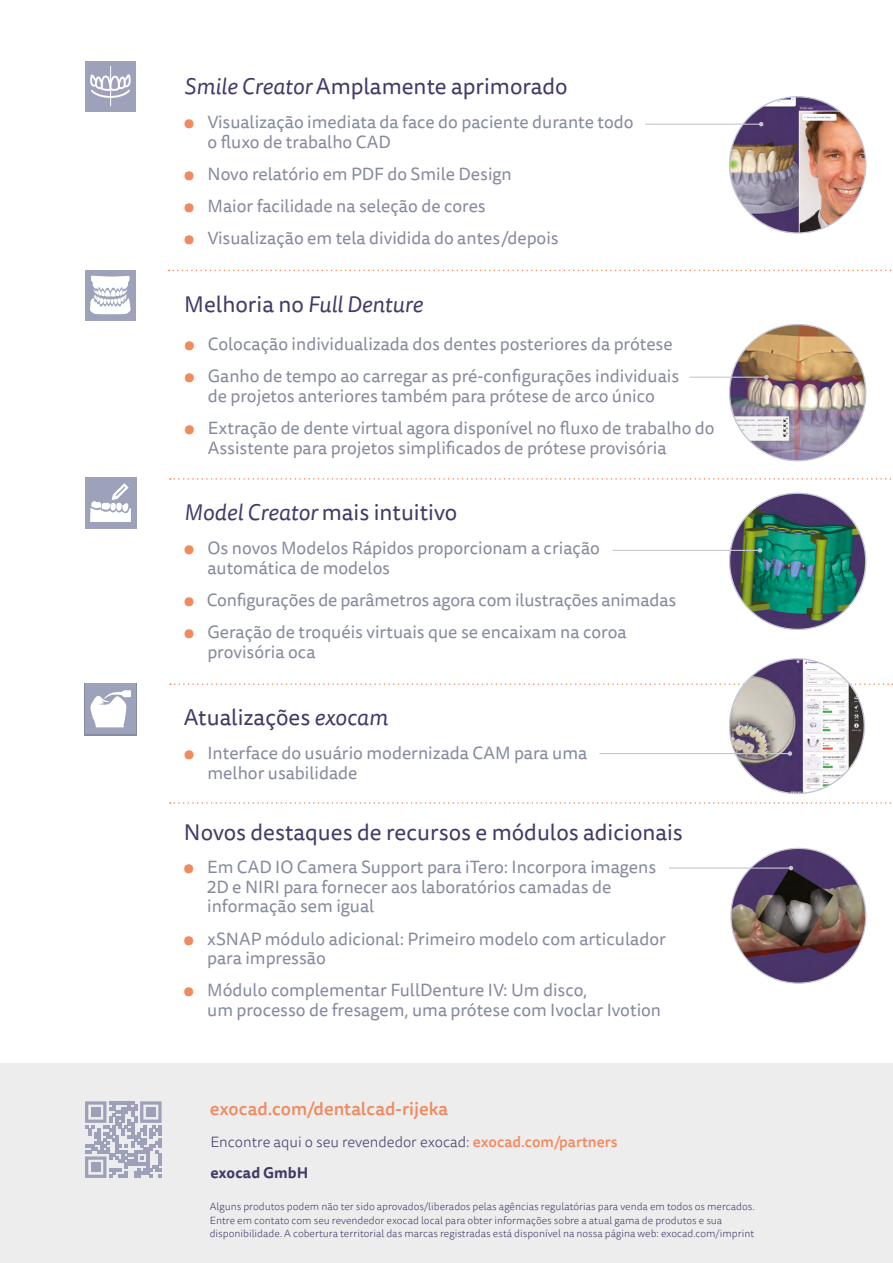
<style>
.page{position:relative;width:893px;height:1263px;background:#fff}
.page>*{position:absolute;margin:0;border:0;box-sizing:border-box;transform-origin:0 0}
.Head_Features{font:22.5px "Tisa Sans Pro";color:#433a67}
.Head_Features-2{font:italic 22.5px "Tisa Sans Pro";color:#433a67}
.Quote_italic_9_13{font:500 18px "Tisa Sans Pro";color:#f08a5f}
.t1{font:17.7px/19.5px "Tisa Sans Pro";color:#868a9e}
.Copytext{font:300 15px "Tisa Sans Pro";color:#433a67}
.Copytext-2{font:700 15px "Tisa Sans Pro";letter-spacing:.005em;color:#433a67}
.Copytext-3{font:300 10.5px/13.5px "Tisa Sans Pro";color:#433a67}
.s1{font-style:italic}
.s2{font-weight:300;color:#f08a5f}
.s3{font-style:normal}
.s4{font-weight:500;color:#f08a5f}
</style>
<div class="page">
<img style="left:729px;top:324px;width:137px;height:137px;border-radius:68px">
<div style="left:0;top:1063px;width:893px;height:200px;background:#ededed"></div>
<svg style="left:85px;top:1101px;width:77px;height:77px"></svg>
<div style="left:91px;top:1107px;width:9px;height:10px;background:#9ca0b9"></div>
<div style="left:146px;top:1107px;width:9px;height:10px;background:#9ca0b9"></div>
<div style="left:91px;top:1162px;width:9px;height:10px;background:#9ca0b9"></div>
<svg style="left:85px;top:61px;width:51px;height:50px;background:#acafc4"></svg>
<img style="left:729px;top:97px;width:137px;height:136px;border-radius:68px">
<hr style="left:645px;top:124px;width:116px;height:1px;background:#c5c6d5">
<svg style="left:759px;top:122px;width:4px;height:4px"></svg>
<svg style="left:169px;top:270px;width:723px;height:1px"></svg>
<svg style="left:170px;top:478px;width:722px;height:2px"></svg>
<svg style="left:84px;top:683px;width:53px;height:53px"></svg>
<hr style="left:689px;top:377px;width:77px;height:1px;background:#c5c6d5">
<svg style="left:764px;top:375px;width:5px;height:4px"></svg>
<svg style="left:85px;top:270px;width:51px;height:50px"></svg>
<svg style="left:85px;top:477px;width:51px;height:51px"></svg>
<img style="left:729px;top:495px;width:137px;height:134px">
<hr style="left:613px;top:550px;width:147px;height:1px;background:#c5c6d5">
<svg style="left:758px;top:548px;width:4px;height:5px"></svg>
<svg style="left:170px;top:658px;width:723px;height:146px"></svg>
<img style="left:732px;top:848px;width:134px;height:132px">
<hr style="left:669px;top:867px;width:122px;height:2px;background:#c5c6d5">
<svg style="left:789px;top:866px;width:4px;height:4px"></svg>
<p class="Head_Features" style="left:184px;top:71px;width:385px"><span class="s1">Smile Creator</span> Amplamente aprimorado</p>
<p class="t1" style="left:208px;top:113px;width:427px;text-indent:-23px"><span class="s2">●</span> Visualização imediata da face do paciente durante todo o fluxo de trabalho CAD</p>
<p class="t1" style="left:184px;top:164px;width:329px"><span class="s2">●</span> Novo relatório em PDF do Smile Design</p>
<p class="t1" style="left:184px;top:197px;width:303px"><span class="s2">●</span> Maior facilidade na seleção de cores</p>
<p class="t1" style="left:184px;top:229px;width:376px"><span class="s2">●</span> Visualização em tela dividida do antes/depois</p>
<p class="Head_Features-2" style="left:184px;top:289px;width:240px"><span class="s3">Melhoria no</span> Full Denture</p>
<p class="t1" style="left:185px;top:335px;width:490px"><span class="s2">●</span> Colocação individualizada dos dentes posteriores da prótese</p>
<p class="t1" style="left:185px;top:367px;width:496px;text-align:center"><span class="s2">●</span> Ganho de tempo ao carregar as pré-configurações individuais de projetos anteriores também para prótese de arco único</p>
<p class="t1" style="left:208px;top:419px;width:508px;text-indent:-23px"><span class="s2">●</span> Extração de dente virtual agora disponível no fluxo de trabalho do<br>Assistente para projetos simplificados de prótese provisória</p>
<p class="Head_Features" style="left:184px;top:497px;width:274px"><span class="s1">Model Creator</span> mais intuitivo</p>
<p class="t1" style="left:208px;top:539px;width:394px;text-indent:-23px"><span class="s2">●</span> Os novos Modelos Rápidos proporcionam a criação automática de modelos</p>
<p class="t1" style="left:184px;top:591px;width:493px"><span class="s2">●</span> Configurações de parâmetros agora com ilustrações animadas</p>
<p class="t1" style="left:208px;top:623px;width:421px;text-indent:-23px"><span class="s2">●</span> Geração de troquéis virtuais que se encaixam na coroa provisória oca</p>
<p class="Head_Features" style="left:184px;top:702px;width:205px">Atualizações <span class="s1">exocam</span></p>
<p class="t1" style="left:208px;top:744px;width:381px;text-indent:-23px"><span class="s2">●</span> Interface do usuário modernizada CAM para uma melhor usabilidade</p>
<p class="Head_Features" style="left:184px;top:817px;width:500px">Novos destaques de recursos e módulos adicionais</p>
<p class="t1" style="left:207px;top:858px;width:450px;text-indent:-23px"><span class="s2">●</span> Em CAD IO Camera Support para iTero: Incorpora imagens<br>2D e NIRI para fornecer aos laboratórios camadas de informação sem igual</p>
<p class="t1" style="left:207px;top:929px;width:460px;text-indent:-23px"><span class="s2">●</span> xSNAP módulo adicional: Primeiro modelo com articulador para impressão</p>
<p class="t1" style="left:207px;top:981px;width:455px;text-indent:-23px"><span class="s2">●</span> Módulo complementar FullDenture IV: Um disco,<br>um processo de fresagem, uma prótese com Ivoclar Ivotion</p>
<p class="Quote_italic_9_13" style="left:210px;top:1095px;width:240px">exocad.com/dentalcad-rijeka</p>
<p class="Copytext" style="left:210px;top:1133px;width:409px">Encontre aqui o seu revendedor exocad: <span class="s4">exocad.com/partners</span></p>
<p class="Copytext-2" style="left:210px;top:1162px;width:100px">exocad GmbH</p>
<p class="Copytext-3" style="left:210px;top:1200px;width:547px">Alguns produtos podem não ter sido aprovados/liberados pelas agências regulatórias para venda em todos os mercados.<br>Entre em contato com seu revendedor exocad local para obter informações sobre a atual gama de produtos e sua disponibilidade. A cobertura territorial das marcas registradas está disponível na nossa página web: exocad.com/imprint</p>
</div>
